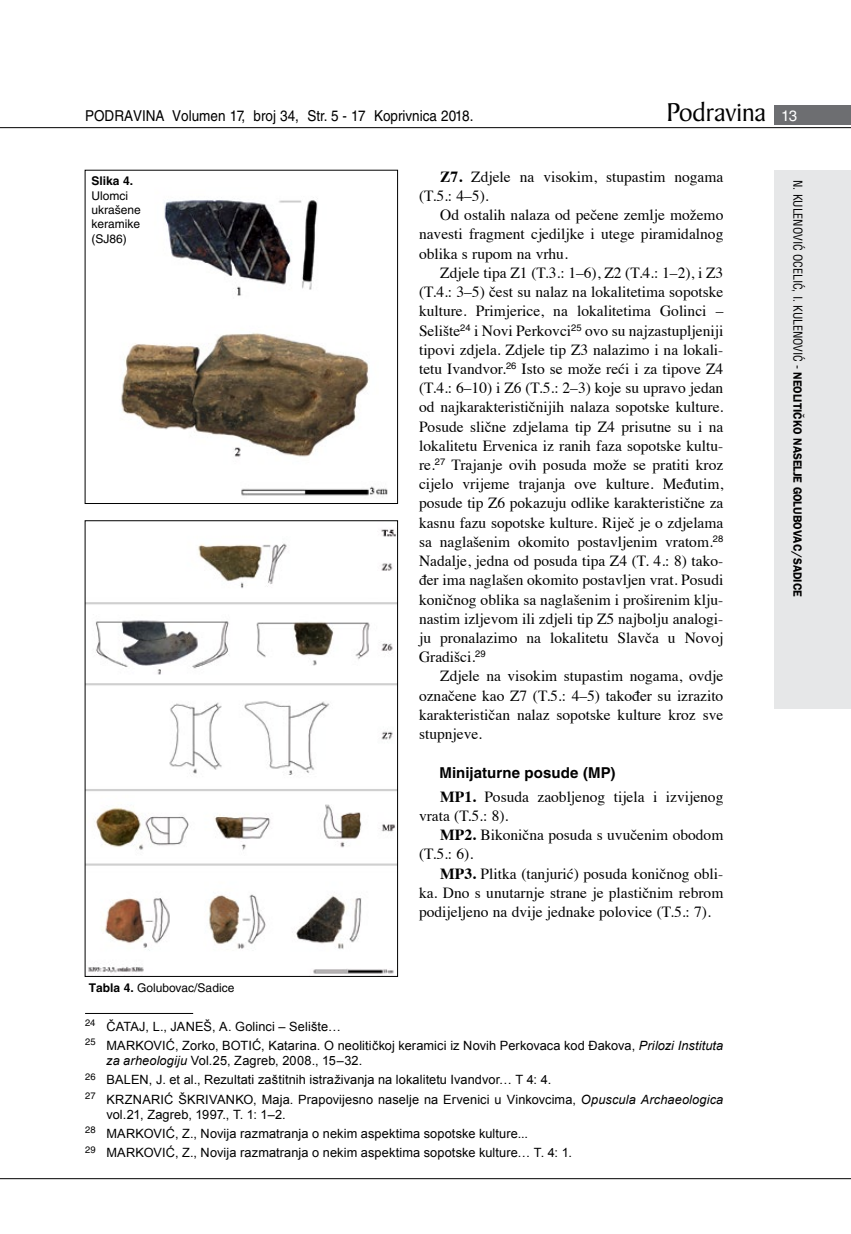
<style>
.page{position:relative;width:851px;height:1234px;background:#fff}
.page>*{position:absolute;margin:0;border:0;box-sizing:border-box;transform-origin:0 0}
.t1{font:27.6px "Baker Signet BT";color:#000}
.t2{font:15.45px/19.2px "Times";color:#000;text-align:justify}
.t3{font:15px "Helvetica LT Skin 29";color:#000;scale:.9 1}
.t4{font:700 15px "Helvetica LT Skin 29";letter-spacing:.005em;color:#000}
.t5{font:12.75px/19.2px "Arial";letter-spacing:.01em;color:#000}
.t6{font:600 12px "ITC Franklin Gothic Skin 29";letter-spacing:-.005em;color:#000;scale:.95 1}
.t7{font:12px/14.4px "Helvetica LT Skin 29";color:#000}
.t8{font:700 12px "Helvetica LT Skin 29";color:#000}
.s1{font-family:"Helvetica LT Skin 29";font-size:15px;color:#fff}
.s2{font-weight:700}
.s3{font-style:italic}
.s4{font-family:"Helvetica LT Skin 29";font-weight:400;font-stretch:condensed}
</style>
<div class="page">
<div style="left:774px;top:170px;width:76px;height:538px;background:#e6e7e8"></div>
<div style="left:774px;top:105px;width:76px;height:19px;background:#6d6e71"></div>
<hr style="left:0;top:127px;width:850px;height:1px;background:#000">
<hr style="left:0;top:1177px;width:850px;height:1px;background:#000">
<hr style="left:85px;top:1012px;width:108px;height:1px;background:#000">
<img style="left:87px;top:529px;width:308px;height:445px">
<img style="left:121px;top:200px;width:267px;height:296px">
<p class="t3" style="left:85px;top:107px;width:433px">PODRAVINA Volumen 17, broj 34, Str. 5 - 17 Koprivnica 2018.</p>
<h1 class="t1" style="left:666px;top:95px;width:132px">Podravina <span class="s1">13</span></h1>
<p class="t8" style="left:91px;top:174px;width:43px">Slika 4.</p>
<p class="t7" style="left:91px;top:188px;width:51px">Ulomci ukrašene keramike (SJ86)</p>
<p class="t7" style="left:89px;top:979px;width:147px"><span class="s2">Tabla 4.</span> Golubovac/Sadice</p>
<p class="t2" style="left:419px;top:166px;width:306px;text-indent:21px"><span class="s2">Z7.</span> Zdjele na visokim, stupastim nogama (T.5.: 4–5).</p>
<p class="t2" style="left:419px;top:204px;width:306px;text-indent:21px">Od ostalih nalaza od pečene zemlje možemo navesti fragment cjediljke i utege piramidalnog oblika s rupom na vrhu.</p>
<p class="t2" style="left:419px;top:262px;width:306px;text-indent:21px">Zdjele tipa Z1 (T.3.: 1–6), Z2 (T.4.: 1–2), i Z3 (T.4.: 3–5) čest su nalaz na lokalitetima sopotske kulture. Primjerice, na lokalitetima Golinci – Selište<sup>24</sup> i Novi Perkovci<sup>25</sup> ovo su najzastupljeniji tipovi zdjela. Zdjele tip Z3 nalazimo i na lokali&shy;tetu Ivandvor.<sup>26</sup> Isto se može reći i za tipove Z4 (T.4.: 6–10) i Z6 (T.5.: 2–3) koje su upravo jedan od najkarakterističnijih nalaza sopotske kulture.<br>Posude slične zdjelama tip Z4 prisutne su i na lokalitetu Ervenica iz ranih faza sopotske kultu&shy;re.<sup>27</sup> Trajanje ovih posuda može se pratiti kroz cijelo vrijeme trajanja ove kulture. Međutim, posude tip Z6 pokazuju odlike karakteristične za kasnu fazu sopotske kulture. Riječ je o zdjelama sa naglašenim okomito postavljenim vratom.<sup>28<br></sup>Nadalje, jedna od posuda tipa Z4 (T. 4.: 8) tako&shy;đer ima naglašen okomito postavljen vrat. Posudi koničnog oblika sa naglašenim i proširenim klju&shy;nastim izljevom ili zdjeli tip Z5 najbolju analogi&shy;ju pronalazimo na lokalitetu Slavča u Novoj Gradišci.<sup>29</sup></p>
<p class="t2" style="left:419px;top:665px;width:306px;text-indent:21px">Zdjele na visokim stupastim nogama, ovdje označene kao Z7 (T.5.: 4–5) također su izrazito karakterističan nalaz sopotske kulture kroz sve stupnjeve.</p>
<p class="t4" style="left:439px;top:763px;width:177px">Minijaturne posude (MP)</p>
<p class="t2" style="left:419px;top:785px;width:306px;text-indent:21px"><span class="s2">MP1.</span> Posuda zaobljenog tijela i izvijenog vrata (T.5.: 8).</p>
<p class="t2" style="left:419px;top:823px;width:306px;text-indent:21px"><span class="s2">MP2.</span> Bikonična posuda s uvučenim obodom (T.5.: 6).</p>
<p class="t2" style="left:419px;top:862px;width:306px;text-indent:21px"><span class="s2">MP3.</span> Plitka (tanjurić) posuda koničnog obli&shy;ka. Dno s unutarnje strane je plastičnim rebrom podijeljeno na dvije jednake polovice (T.5.: 7).</p>
<p class="t5" style="left:85px;top:1016px;width:639px"><sup>24</sup> ČATAJ, L., JANEŠ, A. Golinci – Selište…<br><sup>25</sup> MARKOVIĆ, Zorko, BOTIĆ, Katarina. O neolitičkoj keramici iz Novih Perkovaca kod Đakova, <span class="s3">Prilozi Instituta</span></p>
<p class="t5" style="left:85px;top:1050px;width:639px;text-indent:21px"><span class="s3">za arheologiju</span> Vol.25, Zagreb, 2008., 15–32.<br><sup>26</sup> BALEN, J. et al., Rezultati zaštitnih istraživanja na lokalitetu Ivandvor… T 4: 4.<br><sup>27</sup> KRZNARIĆ ŠKRIVANKO, Maja. Prapovijesno naselje na Ervenici u Vinkovcima, <span class="s3">Opuscula Archaeologica</span></p>
<p class="t5" style="left:85px;top:1104px;width:488px;text-indent:21px">vol.21, Zagreb, 1997., T. 1: 1–2.<br><sup>28</sup> MARKOVIĆ, Z., Novija razmatranja o nekim aspektima sopotske kulture...<br><sup>29</sup> MARKOVIĆ, Z., Novija razmatranja o nekim aspektima sopotske kulture… T. 4: 1.</p>
<p class="t6" style="left:804px;top:180px;width:440px;rotate:90deg"><span class="s4">N. KULENOVIĆ OCELIĆ, I. KULENOVIĆ -</span> NEOLITIČKO NASELJE GOLUBOVAC/SADICE</p>
</div>
